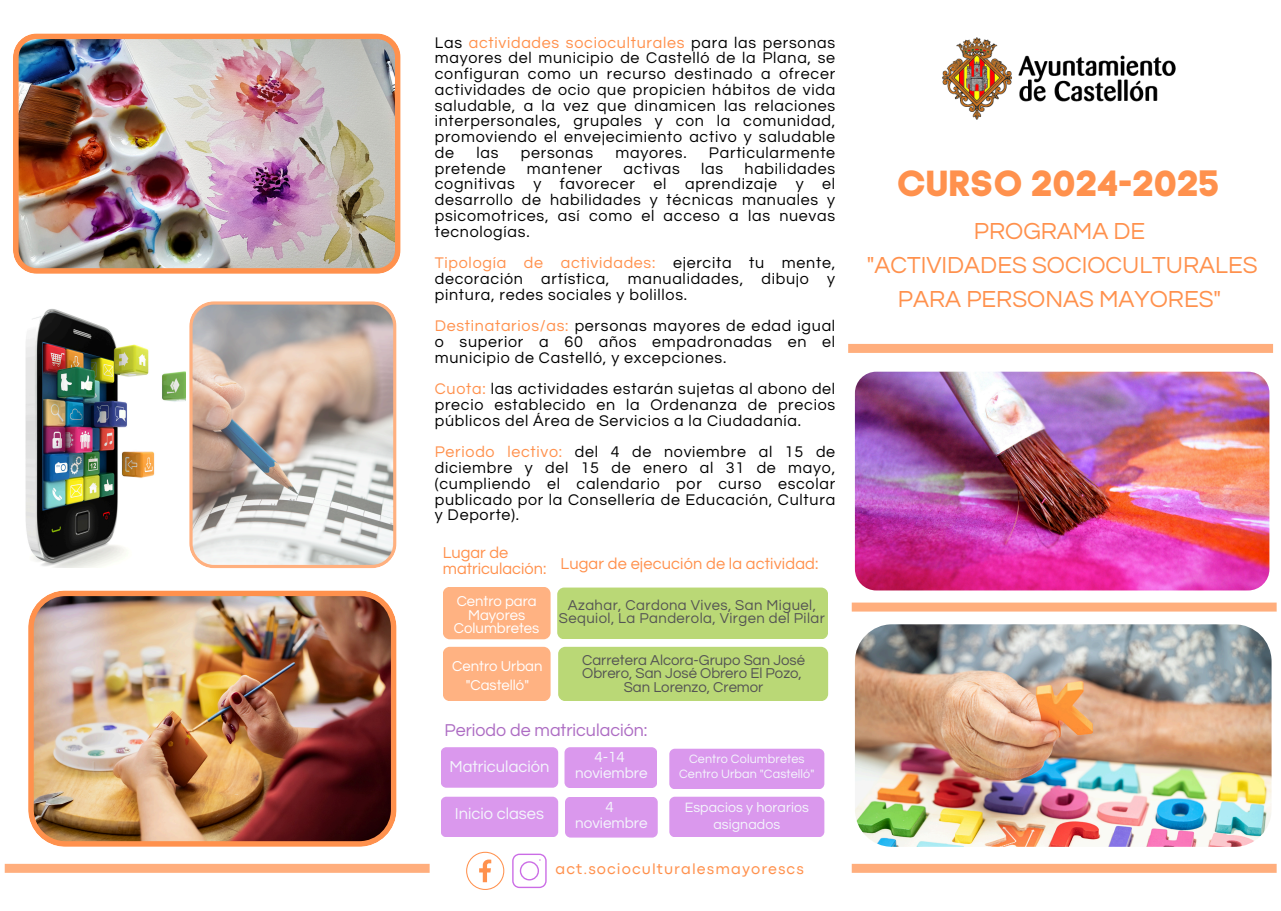
<style>
.page{position:relative;width:1281px;height:911px;background:#fff}
.page>*{position:absolute;margin:0;border:0;box-sizing:border-box;transform-origin:0 0}
.t1{font:36.15px "Code Pro Bold LC";color:#ff914d}
.t2{font:24.15px/33.8px "Questrial";color:#ff914d;text-align:center}
.t3{font:17.85px "Questrial";color:#ad6cc3}
.t4{font:16.5px "Questrial";color:#f4f6fc}
.t5{font:16.35px/15.8px "Questrial";letter-spacing:.01em;color:#ff914d}
.t6{font:16.05px/15.8px "Questrial";letter-spacing:.045em;color:#000;text-align:justify}
.t7{font:15.45px "Codec Pro";letter-spacing:.07em;color:#ff914d}
.t8{font:15.3px/15.8px "Questrial";color:#f4f6fc;text-align:center}
.t9{font:14.85px/13.5px "Questrial";color:#545454;text-align:center}
.t10{font:14.85px/13.5px "Questrial";letter-spacing:.03em;color:#545454;text-align:center}
.t11{font:14.85px/13.5px "Questrial";color:#fff;text-align:center}
.t12{font:14.1px/16.8px "Questrial";letter-spacing:.01em;color:#f4f6fc;text-align:center}
.t13{font:12.6px "Questrial";letter-spacing:.01em;color:#f4f6fc}
.s1{color:#ff914d}
</style>
<div class="page">
<div style="left:440px;top:746px;width:118px;height:41px;background:#da98ed;border-radius:6px"></div>
<div style="left:443px;top:646px;width:107px;height:54px;background:#ffb282;border-radius:7px"></div>
<div style="left:443px;top:586px;width:107px;height:53px;background:#ffb282;border-radius:7px"></div>
<div style="left:557px;top:587px;width:271px;height:52px;background:#bad876;border-radius:7px"></div>
<div style="left:558px;top:646px;width:270px;height:54px;background:#bad876;border-radius:7px"></div>
<div style="left:564px;top:746px;width:93px;height:41px;background:#da98ed;border-radius:6px"></div>
<svg style="left:466px;top:851px;width:38px;height:38px"></svg>
<svg style="left:512px;top:853px;width:34px;height:34px"></svg>
<div style="left:851px;top:863px;width:425px;height:9px;background:#ffae7d"></div>
<img style="left:942px;top:37px;width:234px;height:83px">
<img style="left:854px;top:371px;width:414px;height:219px;border-radius:21px">
<img style="left:13px;top:33px;width:387px;height:240px">
<img style="left:25px;top:309px;width:160px;height:258px">
<img style="left:28px;top:590px;width:368px;height:256px">
<svg style="left:189px;top:301px;width:207px;height:267px"></svg>
<img style="left:854px;top:624px;width:417px;height:222px;border-radius:37px">
<div style="left:5px;top:863px;width:424px;height:9px;background:#ffae7d"></div>
<div style="left:851px;top:602px;width:425px;height:9px;background:#ffae7d"></div>
<div style="left:848px;top:344px;width:424px;height:9px;background:#ffae7d"></div>
<div style="left:669px;top:748px;width:155px;height:40px;background:#da98ed;border-radius:6px"></div>
<div style="left:440px;top:796px;width:118px;height:40px;background:#da98ed;border-radius:6px"></div>
<div style="left:565px;top:796px;width:92px;height:41px;background:#da98ed;border-radius:6px"></div>
<div style="left:669px;top:796px;width:155px;height:40px;background:#da98ed;border-radius:6px"></div>
<h3 class="t6" style="left:435px;top:35px;width:402px">Las <span class="s1">actividades socioculturales</span> para las personas mayores del municipio de Castelló de la Plana, se configuran como un recurso destinado a ofrecer actividades de ocio que propicien hábitos de vida saludable, a la vez que dinamicen las relaciones interpersonales, grupales y con la comunidad, promoviendo el envejecimiento activo y saludable de</h3>
<h3 class="t6" style="left:476px;top:145px;width:24px">las</h3>
<h3 class="t6" style="left:520px;top:145px;width:74px">personas</h3>
<h3 class="t6" style="left:615px;top:145px;width:73px">mayores.</h3>
<h3 class="t6" style="left:709px;top:145px;width:128px">Particularmente</h3>
<h3 class="t6" style="left:435px;top:161px;width:72px">pretende</h3>
<h3 class="t6" style="left:527px;top:161px;width:77px">mantener</h3>
<h3 class="t6" style="left:623px;top:161px;width:58px">activas</h3>
<h3 class="t6" style="left:701px;top:161px;width:24px">las</h3>
<h3 class="t6" style="left:435px;top:161px;width:402px;text-indent:310px">habilidades cognitivas y favorecer el aprendizaje y el desarrollo de habilidades y técnicas manuales y psicomotrices, así como el acceso a las nuevas tecnologías.</h3>
<h3 class="t6" style="left:435px;top:255px;width:402px"><span class="s1">Tipología de actividades:</span> ejercita tu mente, decoración artística, manualidades, dibujo y pintura, redes sociales y bolillos.</h3>
<p class="t6" style="left:435px;top:318px;width:402px"><span class="s1">Destinatarios/as:</span> personas mayores de edad igual o superior a 60 años empadronadas en el municipio de Castelló, y excepciones.</p>
<h4 class="t6" style="left:435px;top:381px;width:402px"><span class="s1">Cuota:</span> las actividades estarán sujetas al abono del precio establecido en la Ordenanza de precios públicos del Área de Servicios a la Ciudadanía.</h4>
<h4 class="t6" style="left:435px;top:444px;width:402px"><span class="s1">Periodo lectivo:</span> del 4 de noviembre al 15 de diciembre y del 15 de enero al 31 de mayo, (cumpliendo el calendario por curso escolar publicado por la Consellería de Educación, Cultura y Deporte).</h4>
<h4 class="t5" style="left:443px;top:545px;width:105px">Lugar de matriculación:</h4>
<h4 class="t11" style="left:454px;top:594px;width:87px">Centro para<br>Mayores<br>Columbretes</h4>
<h4 class="t11" style="left:452px;top:657px;width:92px;line-height:19.2px">Centro Urban "Castelló"</h4>
<h3 class="t5" style="left:560px;top:556px;width:259px">Lugar de ejecución de la actividad:</h3>
<h4 class="t10" style="left:559px;top:598px;width:267px">Azahar, Cardona Vives, San Miguel,<br>Sequiol, La Panderola, Virgen del Pilar</h4>
<h3 class="t9" style="left:582px;top:653px;width:224px">Carretera Alcora-Grupo San José<br>Obrero, San José Obrero El Pozo,<br>San Lorenzo, Cremor</h3>
<h4 class="t3" style="left:444px;top:720px;width:204px">Periodo de matriculación:</h4>
<p class="t4" style="left:449px;top:758px;width:102px">Matriculación</p>
<h3 class="t8" style="left:575px;top:749px;width:74px">4-14 noviembre</h3>
<p class="t13" style="left:689px;top:752px;width:117px">Centro Columbretes</p>
<p class="t13" style="left:679px;top:767px;width:137px">Centro Urban "Castelló"</p>
<p class="t4" style="left:455px;top:805px;width:91px">Inicio clases</p>
<p class="t8" style="left:575px;top:799px;width:74px">4 noviembre</p>
<h1 class="t12" style="left:684px;top:799px;width:126px">Espacios y horarios asignados</h1>
<p class="t7" style="left:555px;top:863px;width:250px">act.socioculturalesmayorescs</p>
<h4 class="t1" style="left:897px;top:161px;width:324px">CURSO 2024-2025</h4>
<p class="t2" style="left:866px;top:214px;width:392px">PROGRAMA DE<br>"ACTIVIDADES SOCIOCULTURALES<br>PARA PERSONAS MAYORES"</p>
</div>
